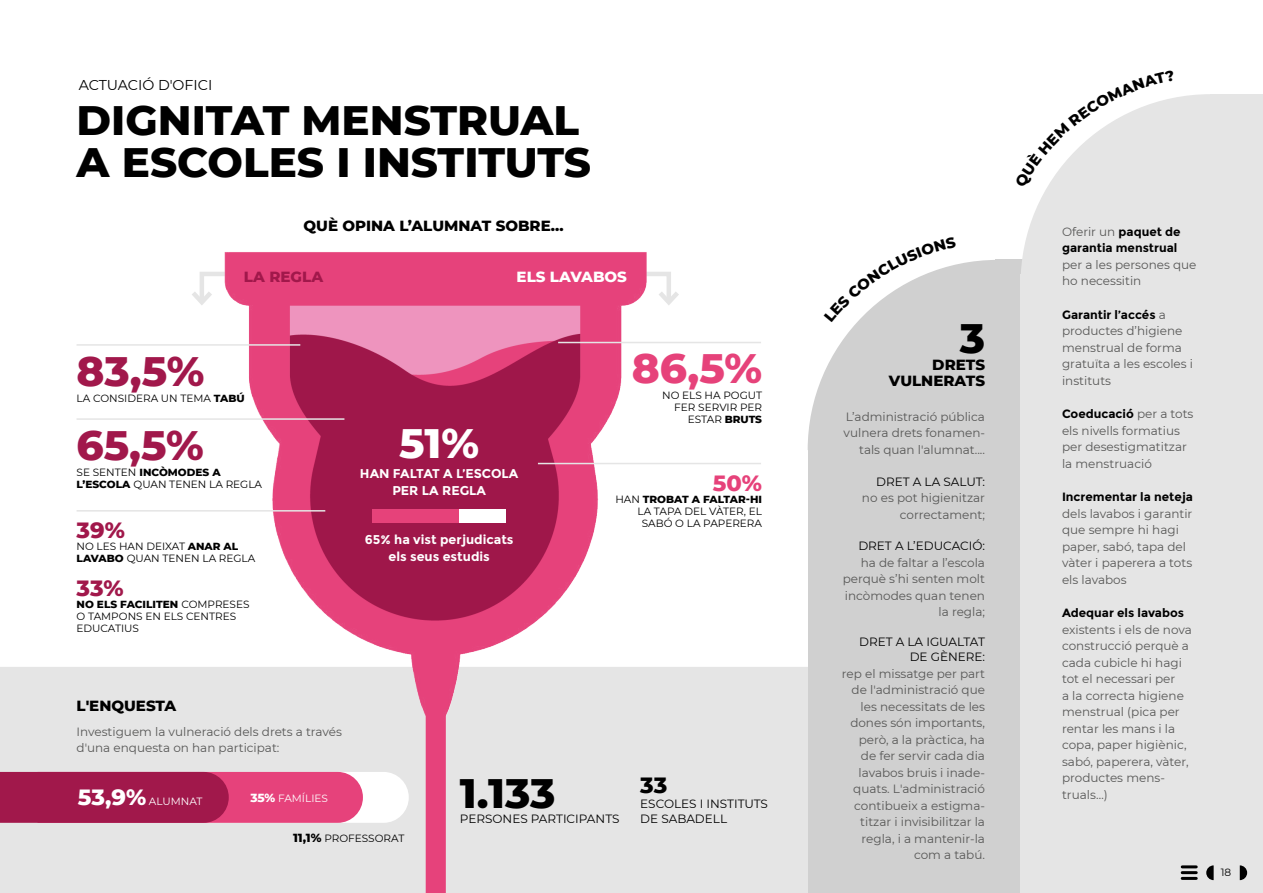
<style>
.page{position:relative;width:1263px;height:893px;background:#fff}
.page>*{position:absolute;margin:0;border:0;box-sizing:border-box;transform-origin:0 0}
.t1{font:800 42px/42px "Montserrat";color:#000}
.t2{font:800 42px "Montserrat";color:#a1184b}
.t3{font:800 42px "Montserrat";color:#e6427a}
.t4{font:800 42px "Montserrat";color:#fff}
.t5{font:800 22.5px "Montserrat";color:#a1184b}
.t6{font:800 22.5px "Montserrat";color:#e6427a}
.t7{font:800 22.5px "Montserrat";color:#000}
.t8{font:800 15px/16.5px "Montserrat";color:#000;text-align:right}
.t9{font:800 15px "Montserrat";color:#fff}
.t10{font:800 15px "Montserrat";color:#a1184b}
.t11{font:14.25px "Montserrat";color:#000}
.t12{font:700 12.75px/16.5px "Montserrat";color:#fff;text-align:center}
.t13{font:12px/16.5px "Montserrat";color:#575756}
.t14{font:12px/15px "Montserrat";color:#000}
.t15{font:700 12px/16.5px "Montserrat";color:#000}
.t16{font:10.5px/12px "Montserrat";color:#000}
.t17{font:10.5px "Montserrat";color:#fff}
.s1{font-weight:800}
.s2{font-weight:800;font-size:22.5px}
.s3{font-weight:800;font-size:12px}
.s4{font-weight:400;color:#575756}
.s5{font-weight:700;color:#000}
</style>
<div class="page">
<svg style="left:192px;top:272px;width:28px;height:33px"></svg>
<svg style="left:675px;top:292px;width:4px;height:6px"></svg>
<div style="left:0;top:667px;width:808px;height:226px;background:#e5e5e5"></div>
<div style="left:808px;top:440px;width:350px;height:453px;background:#d0d0d0"></div>
<div style="left:995px;top:259px;width:175px;height:634px;background:#d0d0d0"></div>
<img style="left:220px;top:252px;width:455px;height:641px">
<svg style="left:0;top:772px;width:409px;height:51px;background:#c34271"></svg>
<div style="left:1020px;top:275px;width:243px;height:618px;background:#e5e5e5"></div>
<div style="left:1211px;top:94px;width:52px;height:799px;background:#e5e5e5"></div>
<hr style="left:558px;top:342px;width:203px;height:1px;background:#e5e5e5">
<hr style="left:77px;top:418px;width:267px;height:2px;background:#e5e5e5">
<hr style="left:77px;top:344px;width:223px;height:2px;background:#e5e5e5">
<hr style="left:538px;top:463px;width:223px;height:1px;background:#e5e5e5">
<hr style="left:77px;top:510px;width:248px;height:2px;background:#e5e5e5">
<div style="left:373px;top:510px;width:133px;height:13px;background:#fff"></div>
<div style="left:373px;top:510px;width:86px;height:13px;background:#e6427a"></div>
<svg style="left:1180px;top:865px;width:68px;height:16px"></svg>
<hr style="left:1182px;top:865px;width:14px;height:3px;background:#000">
<hr style="left:1182px;top:871px;width:14px;height:3px;background:#000">
<hr style="left:1182px;top:877px;width:14px;height:3px;background:#000">
<svg style="left:808px;top:260px;width:187px;height:180px"></svg>
<svg style="left:1020px;top:94px;width:191px;height:181px"></svg>
<p class="t11" style="left:79px;top:75px;width:135px">ACTUACIÓ D'OFICI</p>
<h1 class="t1" style="left:77px;top:97px;width:516px">DIGNITAT MENSTRUAL<br>A ESCOLES I INSTITUTS</h1>
<p class="t8" style="left:304px;top:216px;width:262px">QUÈ OPINA L’ALUMNAT SOBRE…</p>
<p class="t10" style="left:244px;top:266px;width:81px">LA REGLA</p>
<p class="t9" style="left:517px;top:266px;width:112px">ELS LAVABOS</p>
<h1 class="t2" style="left:77px;top:340px;width:130px">83,5%</h1>
<p class="t16" style="left:77px;top:392px;width:170px">LA CONSIDERA UN TEMA <span class="s1">TABÚ</span></p>
<h1 class="t2" style="left:77px;top:414px;width:129px">65,5%</h1>
<p class="t16" style="left:77px;top:466px;width:187px">SE SENTEN <span class="s1">INCÒMODES A<br>L’ESCOLA</span> QUAN TENEN LA REGLA</p>
<h2 class="t5" style="left:77px;top:513px;width:50px">39%</h2>
<p class="t16" style="left:77px;top:540px;width:180px">NO LES HAN DEIXAT <span class="s1">ANAR AL<br>LAVABO</span> QUAN TENEN LA REGLA</p>
<h2 class="t5" style="left:77px;top:572px;width:48px">33%</h2>
<p class="t16" style="left:77px;top:598px;width:175px"><span class="s1">NO ELS FACILITEN</span> COMPRESES<br>O TAMPONS EN ELS CENTRES<br>EDUCATIUS</p>
<h1 class="t4" style="left:399px;top:412px;width:82px">51%</h1>
<p class="t12" style="left:360px;top:466px;width:160px">HAN FALTAT A L’ESCOLA<br>PER LA REGLA</p>
<p class="t12" style="left:365px;top:532px;width:150px">65% ha vist perjudicats els seus estudis</p>
<p class="t8" style="left:77px;top:696px;width:101px">L'ENQUESTA</p>
<p class="t13" style="left:77px;top:723px;width:267px">Investiguem la vulneració dels drets a través d'una enquesta on han participat:</p>
<h1 class="t3" style="left:632px;top:337px;width:132px">86,5%</h1>
<p class="t16" style="left:662px;top:389px;width:101px;text-align:right">NO ELS HA POGUT<br>FER SERVIR PER<br>ESTAR <span class="s1">BRUTS</span></p>
<h2 class="t6" style="left:713px;top:466px;width:51px">50%</h2>
<p class="t16" style="left:615px;top:492px;width:148px;text-align:right">HAN <span class="s1">TROBAT A FALTAR-HI<br></span>LA TAPA DEL VÀTER, EL<br>SABÓ O LA PAPERERA</p>
<p class="t17" style="left:78px;top:794px;width:126px"><span class="s2">53,9%</span> ALUMNAT</p>
<p class="t17" style="left:250px;top:790px;width:79px"><span class="s3">35%</span> FAMÍLIES</p>
<p class="t16" style="left:293px;top:832px;width:113px"><span class="s3">11,1%</span> PROFESSORAT</p>
<h1 class="t1" style="left:460px;top:770px;width:97px">1.133</h1>
<p class="t14" style="left:460px;top:811px;width:161px">PERSONES PARTICIPANTS</p>
<h2 class="t7" style="left:640px;top:769px;width:29px">33</h2>
<p class="t14" style="left:640px;top:796px;width:129px">ESCOLES I INSTITUTS<br>DE SABADELL</p>
<h1 class="t1" style="left:960px;top:315px;width:27px">3</h1>
<p class="t8" style="left:889px;top:355px;width:98px">DRETS<br>VULNERATS</p>
<p class="t13" style="left:843px;top:408px;width:143px;text-align:right">L’administració pública vulnera drets fonamen&shy;tals quan l'alumnat....</p>
<p class="t14" style="left:876px;top:474px;width:110px">DRET A LA SALUT:</p>
<p class="t13" style="left:862px;top:489px;width:125px;text-align:right">no es pot higienitzar correctament;</p>
<p class="t14" style="left:858px;top:538px;width:128px">DRET A L’EDUCACIÓ:</p>
<p class="t13" style="left:843px;top:554px;width:144px;text-align:right">ha de faltar a l’escola perquè s’hi senten molt incòmodes quan tenen la regla;</p>
<p class="t14" style="left:859px;top:634px;width:127px;text-align:right">DRET A LA IGUALTAT<br>DE GÈNERE:</p>
<p class="t13" style="left:842px;top:665px;width:145px;text-align:right">rep el missatge per part de l'administració que les necessitats de les dones són importants, però, a la pràctica, ha de fer servir cada dia lavabos bruis i inade&shy;quats. L'administració contibueix a estigma&shy;titzar i invisibilitzar la regla, i a mantenir-la com a tabú.</p>
<p class="t15" style="left:1062px;top:223px;width:120px"><span class="s4">Oferir un</span> paquet de garantia menstrual</p>
<p class="t13" style="left:1062px;top:256px;width:136px">per a les persones que ho necessitin</p>
<p class="t13" style="left:1062px;top:306px;width:133px"><span class="s5">Garantir l’accés</span> a productes d’higiene menstrual de forma gratuïta a les escoles i instituts</p>
<p class="t13" style="left:1062px;top:405px;width:133px"><span class="s5">Coeducació</span> per a tots els nivells formatius per desestigmatitzar la menstruació</p>
<p class="t15" style="left:1062px;top:489px;width:132px">Incrementar la neteja</p>
<p class="t13" style="left:1062px;top:505px;width:132px">dels lavabos i garantir que sempre hi hagi paper, sabó, tapa del vàter i paperera a tots els lavabos</p>
<p class="t15" style="left:1062px;top:605px;width:124px">Adequar els lavabos</p>
<p class="t13" style="left:1062px;top:621px;width:131px">existents i els de nova construcció perquè a cada cubicle hi hagi tot el necessari per<br>a la correcta higiene menstrual (pica per rentar les mans i la copa, paper higiènic, sabó, paperera, vàter, productes mens&shy;truals…)</p>
<p class="t16" style="left:1221px;top:866px;width:12px">18</p>
</div>
